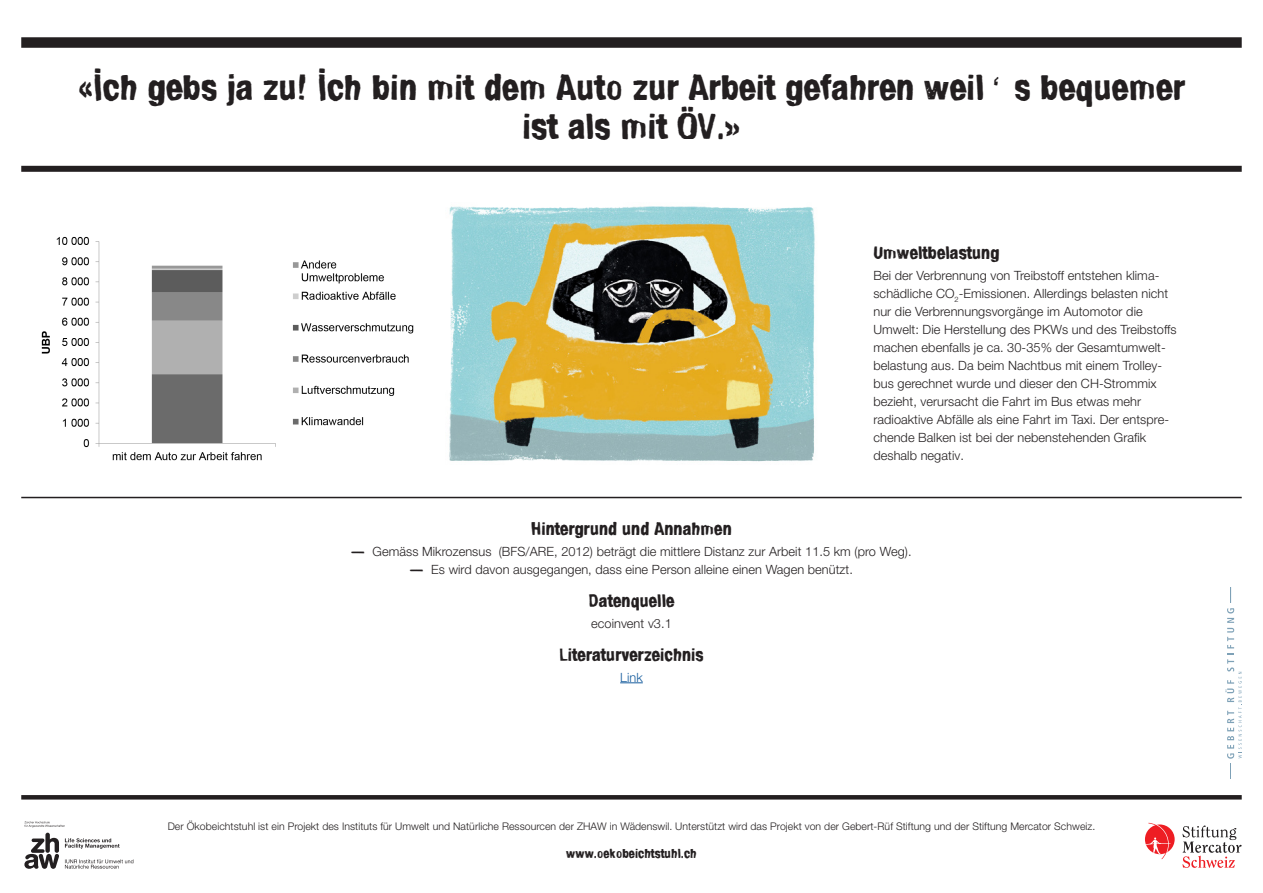
<style>
.page{position:relative;width:1263px;height:893px;background:#fff}
.page>*{position:absolute;margin:0;border:0;box-sizing:border-box;transform-origin:0 0}
.zitat{font:36px/39px "True Potato Type";letter-spacing:.005em;color:#231f20;text-align:center}
.titel_zentriert{font:18px "True Potato Type";letter-spacing:.005em;color:#231f20}
.titel_links{font:18px "True Potato Type";letter-spacing:.005em;color:#231f20}
.lauftext_zentriert{font:13.05px "True Potato Type";letter-spacing:.005em;color:#231f20}
.lauftext_links{font:300 12.75px/18px "Helvetica Neue LT Pro";letter-spacing:.005em;color:#231f20}
.lauftext_zentriert-2{font:300 12.75px "Helvetica Neue LT Pro";letter-spacing:.005em;color:#231f20}
.lauftext_zentriert-3{font:300 12.75px "Helvetica Neue LT Pro";color:#175d9e}
.lauftext_zentriert-4{font:300 10.5px "Helvetica Neue LT Pro";letter-spacing:.005em;color:#231f20}
.s1{font-family:"True Potato Type";font-weight:400}
</style>
<div class="page">
<svg style="left:24px;top:821px;width:109px;height:48px"></svg>
<svg style="left:21px;top:795px;width:1221px;height:4px;background:#262223"></svg>
<hr style="left:21px;top:497px;width:1221px;height:1px;background:#231f20">
<div style="left:21px;top:166px;width:1221px;height:6px;background:#231f20"></div>
<svg style="left:1145px;top:824px;width:30px;height:30px"></svg>
<svg style="left:1145px;top:823px;width:26px;height:36px"></svg>
<svg style="left:1182px;top:825px;width:59px;height:43px"></svg>
<svg style="left:1227px;top:587px;width:7px;height:61px"></svg>
<svg style="left:1225px;top:654px;width:17px;height:125px"></svg>
<img style="left:449px;top:206px;width:366px;height:256px">
<div style="left:21px;top:37px;width:1221px;height:11px;background:#231f20"></div>
<svg style="left:620px;top:682px;width:23px;height:1px"></svg>
<img style="left:41px;top:236px;width:373px;height:225px">
<p class="zitat" style="left:78px;top:68px;width:1108px">«Ich gebs ja zu! Ich bin mit dem Auto zur Arbeit gefahren weil‘s bequemer ist als mit ÖV.»</p>
<p class="titel_links" style="left:873px;top:243px;width:127px">Umweltbelastung</p>
<p class="lauftext_links" style="left:873px;top:266px;width:305px">Bei der Verbrennung von Treibstoff entstehen klima&shy;schädliche CO<sub>2</sub>-Emissionen. Allerdings belasten nicht nur die Verbrennungsvorgänge im Automotor die Umwelt: Die Herstellung des PKWs und des Treibstoffs machen ebenfalls je ca. 30-35% der Gesamtumwelt&shy;belastung aus. Da beim Nachtbus mit einem Trolley&shy;bus gerechnet wurde und dieser den CH-Strommix bezieht, verursacht die Fahrt im Bus etwas mehr radioaktive Abfälle als eine Fahrt im Taxi. Der entspre&shy;chende Balken ist bei der nebenstehenden Grafik deshalb negativ.</p>
<p class="titel_zentriert" style="left:531px;top:518px;width:202px">Hintergrund und Annahmen</p>
<p class="lauftext_links" style="left:351px;top:542px;width:562px"><span class="s1">—</span> Gemäss Mikrozensus (BFS/ARE, 2012) beträgt die mittlere Distanz zur Arbeit 11.5 km (pro Weg).</p>
<p class="lauftext_links" style="left:410px;top:560px;width:444px"><span class="s1">—</span> Es wird davon ausgegangen, dass eine Person alleine einen Wagen benützt.</p>
<p class="titel_zentriert" style="left:588px;top:590px;width:87px">Datenquelle</p>
<p class="lauftext_zentriert-2" style="left:591px;top:615px;width:82px">ecoinvent v3.1</p>
<p class="titel_zentriert" style="left:559px;top:644px;width:146px">Literaturverzeichnis</p>
<p class="lauftext_zentriert-3" style="left:620px;top:669px;width:24px">Link</p>
<p class="lauftext_zentriert-4" style="left:168px;top:820px;width:929px">Der Ökobeichtstuhl ist ein Projekt des Instituts für Umwelt und Natürliche Ressourcen der ZHAW in Wädenswil. Unterstützt wird das Projekt von der Gebert-Rüf Stiftung und der Stiftung Mercator Schweiz.</p>
<p class="lauftext_zentriert" style="left:566px;top:846px;width:132px">www.oekobeichtstuhl.ch</p>
</div>
